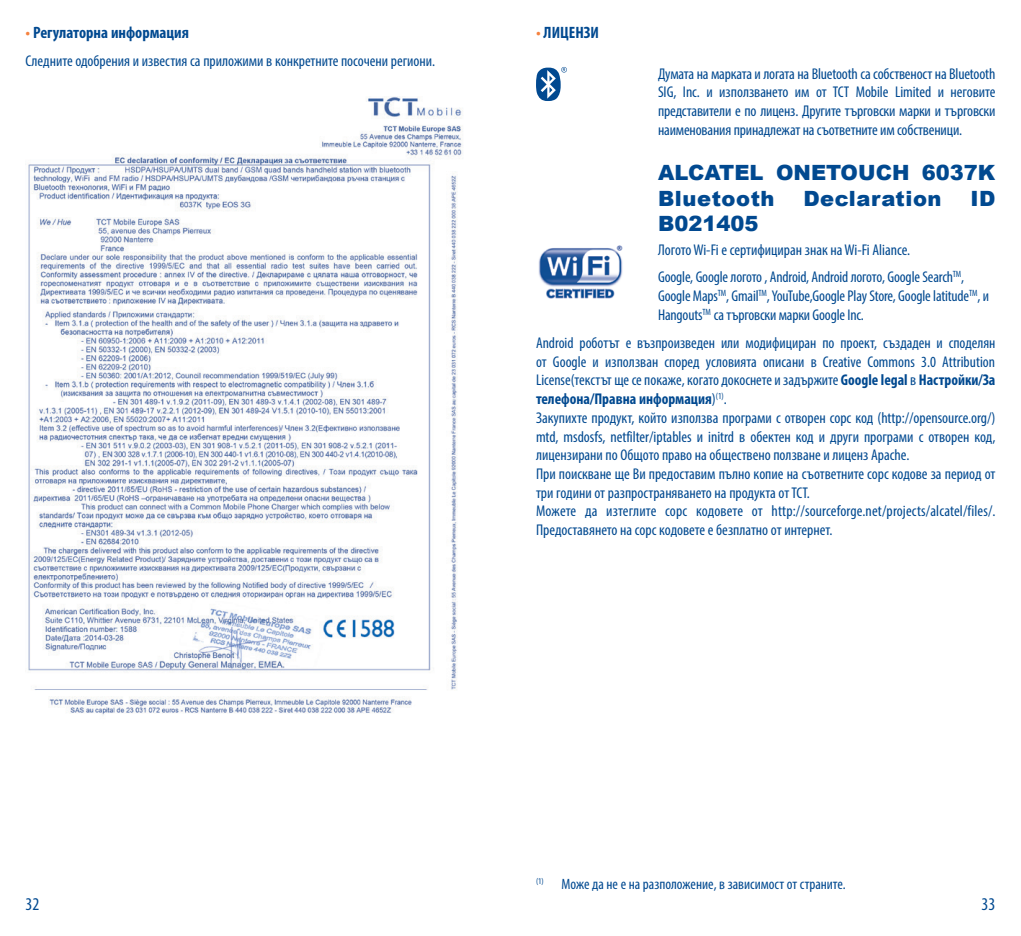
<style>
.page{position:relative;width:1021px;height:936px;background:#fff}
.page>*{position:absolute;margin:0;border:0;box-sizing:border-box;transform-origin:0 0}
.t1{font:900 21px/25.2px "Arial";color:#014990}
.t2{font:900 21px "Arial";letter-spacing:.025em;color:#014990}
.t3{font:condensed 18px "Myriad Pro";color:#014990}
.t4{font:700 condensed 16.5px "Myriad Pro";color:#014990}
.t5{font:condensed 15.6px/18.6px "Myriad Pro";color:#014990}
.t6{font:condensed 15px "Myriad Pro";color:#014990}
.s1{color:#f5823f}
.s2{font-weight:700}
</style>
<div class="page">
<svg style="left:536px;top:67px;width:31px;height:34px"></svg>
<img style="left:538px;top:245px;width:85px;height:54px">
<img style="left:28px;top:97px;width:435px;height:618px">
<p class="t4" style="left:26px;top:22px;width:165px"><span class="s1">•</span> Регулаторна информация</p>
<p class="t5" style="left:26px;top:52px;width:411px">Следните одобрения и известия са приложими в конкретните посочени региони.</p>
<p class="t4" style="left:536px;top:22px;width:64px"><span class="s1">•</span> ЛИЦЕНЗИ</p>
<p class="t5" style="left:658px;top:64px;width:339px;text-align:justify">Думата на марката и логата на Bluetooth са собственост на Bluetooth SIG, Inc. и използването им от TCT Mobile Limited и неговите представители е по лиценз. Другите търговски марки и търговски наименования принадлежат на съответните им собственици.</p>
<h1 class="t1" style="left:658px;top:159px;width:339px">ALCATEL ONETOUCH 6037K<br>Bluetooth</h1>
<h1 class="t2" style="left:803px;top:183px;width:140px">Declaration</h1>
<h1 class="t1" style="left:970px;top:185px;width:27px">ID</h1>
<h1 class="t1" style="left:658px;top:210px;width:102px">B021405</h1>
<p class="t5" style="left:658px;top:236px;width:308px;line-height:27.3px">Логото Wi-Fi е сертифициран знак на Wi-Fi Aliance.<br>Google, Google логото , Android, Android логото, Google Search<sup>TM</sup>,</p>
<p class="t5" style="left:658px;top:286px;width:332px">Google Maps<sup>TM</sup>, Gmail<sup>TM</sup>, YouTube,Google Play Store, Google latitude<sup>TM</sup>, и<br>Hangouts<sup>TM</sup> са търговски марки Google Inc.</p>
<p class="t5" style="left:536px;top:333px;width:461px">Android роботът е възпроизведен или модифициран по проект, създаден и споделян от Google и използван според условията описани в Creative Commons 3.0 Attribution License(текстът ще се покаже, когато докоснете и задържите <span class="s2">Google legal</span> в <span class="s2">Настройки/За телефона/Правна информация</span>)<sup>(1)</sup>.<br>Закупихте продукт, който използва програми с отворен сорс код (http://opensource.org/) mtd, msdosfs, netfilter/iptables и initrd в обектен код и други програми с отворен код, лицензирани по Общото право на обществено ползване и лиценз Apache.<br>При поискване ще Ви предоставим пълно копие на съответните сорс кодове за период от три години от разпространяването на продукта от TCT.<br>Можете да изтеглите сорс кодовете от http://sourceforge.net/projects/alcatel/files/.<br>Предоставянето на сорс кодовете е безплатно от интернет.</p>
<p class="t6" style="left:536px;top:875px;width:311px"><sup>(1)</sup> Може да не е на разположение, в зависимост от страните.</p>
<p class="t3" style="left:26px;top:893px;width:15px">32</p>
<p class="t3" style="left:981px;top:893px;width:15px">33</p>
</div>
